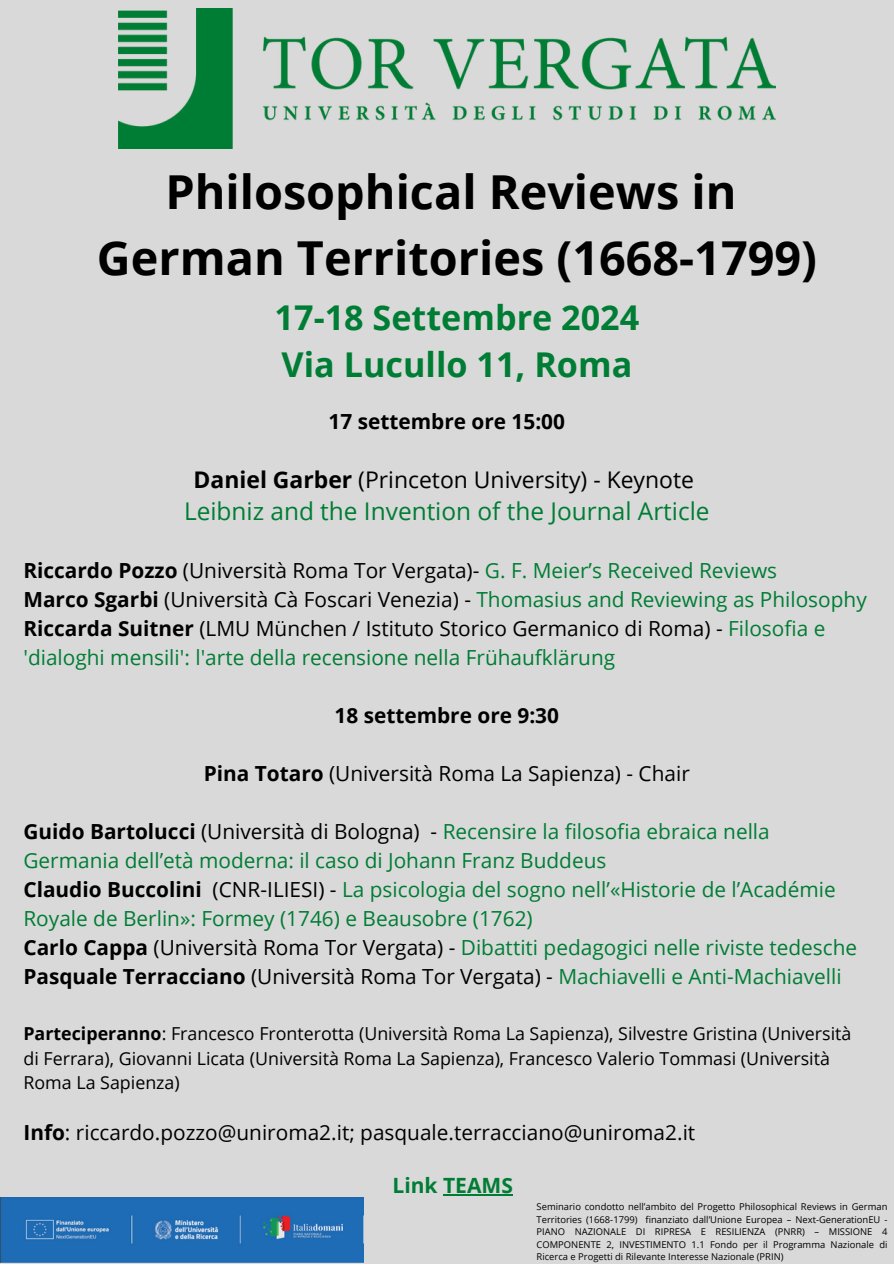
<style>
.page{position:relative;width:894px;height:1264px;background:#fff}
.page>*{position:absolute;margin:0;border:0;box-sizing:border-box;transform-origin:0 0}
.t1{font:700 46.8px/65.2px "Open Sans";color:#000;text-align:center}
.t2{font:700 34.2px/47.2px "Open Sans";color:#007d34}
.t3{font:24.45px "Open Sans";color:#007d34}
.t4{font:22.95px "Open Sans";color:#000}
.t5{font:700 21px "Open Sans";color:#007d34}
.t6{font:20.85px/29px "Open Sans";color:#007d34}
.t7{font:20.85px "Open Sans";color:#000}
.t8{font:700 20.85px "Open Sans";color:#000}
.t9{font:17.85px/24.5px "Open Sans";color:#000}
.t10{font:9.45px/12.5px "Open Sans";color:#000;text-align:justify}
.s1{font-weight:700}
.s2{font-weight:700;color:#000}
.s3{color:#000}
</style>
<div class="page">
<div style="left:0;top:0;width:893px;height:1263px;background:#d9d9d9"></div>
<img style="left:118px;top:8px;width:656px;height:141px">
<img style="left:0;top:1197px;width:363px;height:65px">
<hr style="left:443px;top:1194px;width:70px;height:1px;background:#007d34">
<h6 class="t1" style="left:97px;top:159px;width:721px">Philosophical Reviews in<br>German Territories (1668-1799)</h6>
<h5 class="t2" style="left:274px;top:293px;width:366px">17-18 Settembre 2024<br>Via Lucullo 11, Roma</h5>
<h1 class="t8" style="left:328px;top:407px;width:238px">17 settembre ore 15:00</h1>
<h2 class="t4" style="left:193px;top:463px;width:502px"><span class="s1">Daniel Garber</span> (Princeton University) - Keynote</h2>
<h2 class="t3" style="left:184px;top:494px;width:527px">Leibniz and the Invention of the Journal Article</h2>
<h4 class="t6" style="left:23px;top:556px;width:844px"><span class="s2">Riccardo Pozzo</span> <span class="s3">(Università Roma Tor Vergata)-</span> G. F. Meier’s Received Reviews<br><span class="s2">Marco Sgarbi</span> <span class="s3">(Università Cà Foscari Venezia) -</span> Thomasius and Reviewing as Philosophy <span class="s2">Riccarda Suitner</span> <span class="s3">(LMU München / Istituto Storico Germanico di Roma) -</span> Filosofia e 'dialoghi mensili': l'arte della recensione nella Frühaufklärung</h4>
<h3 class="t8" style="left:334px;top:701px;width:226px">18 settembre ore 9:30</h3>
<h5 class="t7" style="left:204px;top:759px;width:487px"><span class="s1">Pina Totaro</span> (Università Roma La Sapienza) - Chair</h5>
<h4 class="t6" style="left:23px;top:816px;width:835px"><span class="s2">Guido Bartolucci</span> <span class="s3">(Università di Bologna) -</span> Recensire la filosofia ebraica nella Germania dell’età moderna: il caso di Johann Franz Buddeus<br><span class="s2">Claudio Buccolini</span> <span class="s3">(CNR-ILIESI) -</span> La psicologia del sogno nell’«Historie de l’Académie Royale de Berlin»: Formey (1746) e Beausobre (1762)<br><span class="s2">Carlo Cappa</span> <span class="s3">(Università Roma Tor Vergata) -</span> Dibattiti pedagogici nelle riviste tedesche <span class="s2">Pasquale Terracciano</span> <span class="s3">(Università Roma Tor Vergata) -</span> Machiavelli e Anti-Machiavelli</h4>
<h5 class="t9" style="left:23px;top:1020px;width:829px"><span class="s1">Parteciperanno</span>: Francesco Fronterotta (Università Roma La Sapienza), Silvestre Gristina (Università di Ferrara), Giovanni Licata (Università Roma La Sapienza), Francesco Valerio Tommasi (Università<br>Roma La Sapienza)</h5>
<h5 class="t7" style="left:23px;top:1118px;width:673px"><span class="s1">Info</span>: riccardo.pozzo@uniroma2.it; pasquale.terracciano@uniroma2.it</h5>
<p class="t5" style="left:392px;top:1170px;width:122px">Link TEAMS</p>
<h4 class="t10" style="left:536px;top:1200px;width:352px">Seminario condotto nell’ambito del Progetto Philosophical Reviews in German Territories (1668-1799) finanziato dall’Unione Europea – Next-GenerationEU - PIANO NAZIONALE DI RIPRESA E RESILIENZA (PNRR) – MISSIONE 4<br>COMPONENTE 2, INVESTIMENTO 1.1 Fondo per il Programma Nazionale di Ricerca e Progetti di Rilevante Interesse Nazionale (PRIN)</h4>
</div>
